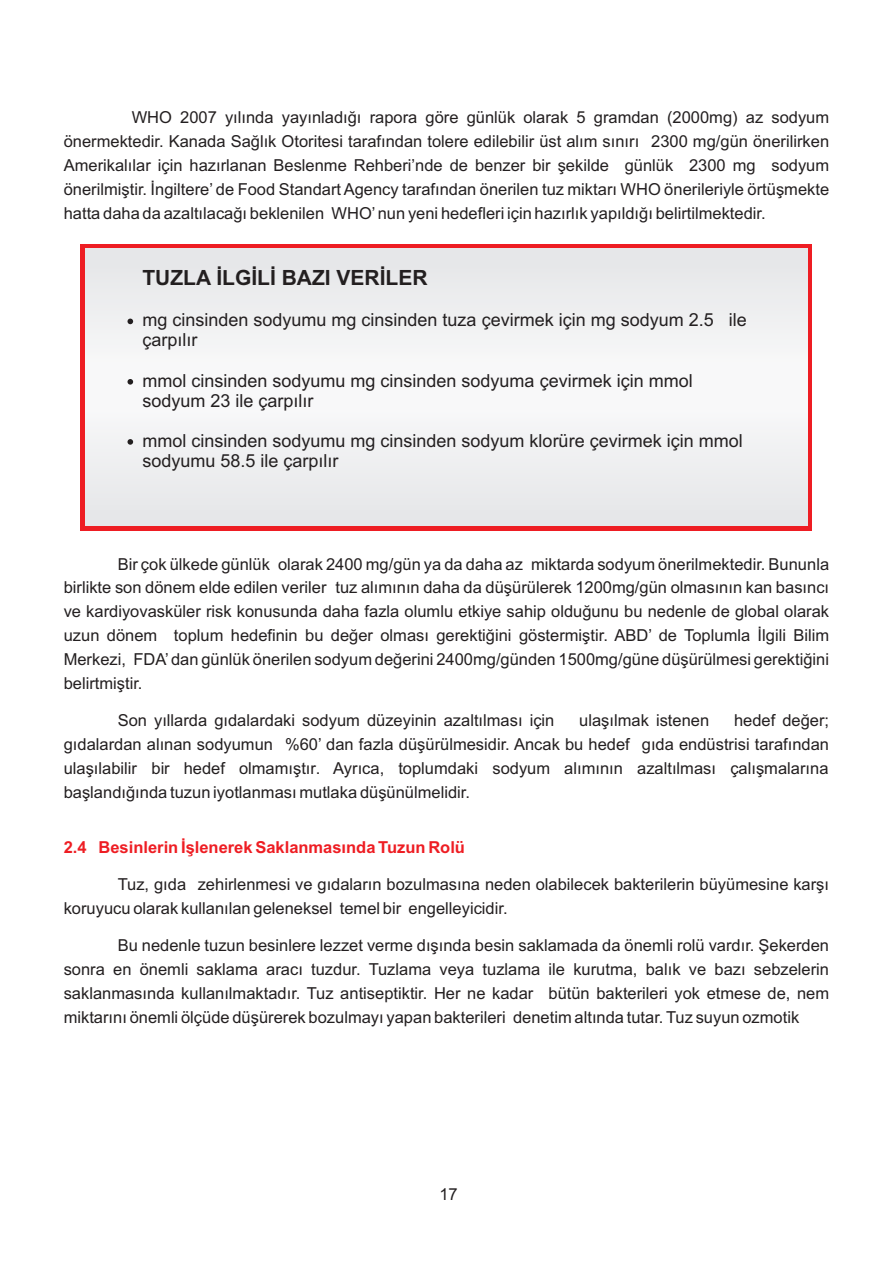
<style>
.page{position:relative;width:893px;height:1263px;background:#fff}
.page>*{position:absolute;margin:0;border:0;box-sizing:border-box;transform-origin:0 0}
.t1{font:700 21px "Arial";color:#231f20}
.t2{font:18px/20.1px "Arial";color:#231f20}
.t3{font:16.5px/24px "Arial";color:#231f20;text-align:justify}
.t4{font:700 16.5px "Arial";color:#ee1d23}
</style>
<div class="page">
<div style="left:81px;top:244px;width:731px;height:287px;background:#ee1d23"></div>
<div style="left:85px;top:248px;width:723px;height:278px;background:#eff0f1"></div>
<svg style="left:127px;top:319px;width:6px;height:5px"></svg>
<svg style="left:127px;top:379px;width:6px;height:6px"></svg>
<svg style="left:127px;top:439px;width:6px;height:6px"></svg>
<p class="t3" style="left:64px;top:107px;width:767px;text-indent:68px">WHO 2007 yılında yayınladığı rapora göre günlük olarak 5 gramdan (2000mg) az sodyum önermektedir. Kanada Sağlık Otoritesi tarafından tolere edilebilir üst alım sınırı 2300 mg/gün önerilirken Amerikalılar için hazırlanan Beslenme Rehberi’nde de benzer bir şekilde günlük 2300 mg sodyum önerilmiştir. İngiltere’ de Food Standart Agency tarafından önerilen tuz miktarı WHO önerileriyle örtüşmekte hatta daha da azaltılacağı beklenilen WHO’nun yeni hedefleri için hazırlık yapıldığı belirtilmektedir.</p>
<p class="t1" style="left:142px;top:270px;width:287px">TUZLA İLGİLİ BAZI VERİLER</p>
<p class="t2" style="left:142px;top:311px;width:606px">mg cinsinden sodyumu mg cinsinden tuza çevirmek için mg sodyum 2.5 ile çarpılır</p>
<p class="t2" style="left:142px;top:372px;width:552px">mmol cinsinden sodyumu mg cinsinden sodyuma çevirmek için mmol sodyum 23 ile çarpılır</p>
<p class="t2" style="left:142px;top:432px;width:602px">mmol cinsinden sodyumu mg cinsinden sodyum klorüre çevirmek için mmol sodyumu 58.5 ile çarpılır</p>
<p class="t3" style="left:64px;top:553px;width:767px;text-indent:54px">Bir çok ülkede günlük olarak 2400 mg/gün ya da daha az miktarda sodyum önerilmektedir. Bununla birlikte son dönem elde edilen veriler tuz alımının daha da düşürülerek 1200mg/gün olmasının kan basıncı ve kardiyovasküler risk konusunda daha fazla olumlu etkiye sahip olduğunu bu nedenle de global olarak uzun dönem toplum hedefinin bu değer olması gerektiğini göstermiştir. ABD’ de Toplumla İlgili Bilim Merkezi, FDA’dan günlük önerilen sodyum değerini 2400mg/günden 1500mg/güne düşürülmesi gerektiğini belirtmiştir.</p>
<p class="t3" style="left:118px;top:710px;width:438px">Son yıllarda gıdalardaki sodyum düzeyinin azaltılması için</p>
<p class="t3" style="left:579px;top:710px;width:131px">ulaşılmak istenen</p>
<p class="t3" style="left:64px;top:710px;width:767px;text-indent:670px">hedef değer; gıdalardan alınan sodyumun %60’ dan fazla düşürülmesidir. Ancak bu hedef gıda endüstrisi tarafından ulaşılabilir bir hedef olmamıştır. Ayrıca, toplumdaki sodyum alımının azaltılması çalışmalarına başlandığında tuzun iyotlanması mutlaka düşünülmelidir.</p>
<p class="t4" style="left:64px;top:841px;width:403px">2.4 Besinlerin İşlenerek Saklanmasında Tuzun Rolü</p>
<p class="t3" style="left:64px;top:874px;width:767px;text-indent:54px">Tuz, gıda zehirlenmesi ve gıdaların bozulmasına neden olabilecek bakterilerin büyümesine karşı koruyucu olarak kullanılan geleneksel temel bir engelleyicidir.</p>
<p class="t3" style="left:64px;top:935px;width:767px;text-indent:54px">Bu nedenle tuzun besinlere lezzet verme dışında besin saklamada da önemli rolü vardır. Şekerden sonra en önemli saklama aracı tuzdur. Tuzlama veya tuzlama ile kurutma, balık ve bazı sebzelerin saklanmasında kullanılmaktadır. Tuz antiseptiktir. Her ne kadar bütün bakterileri yok etmese de, nem miktarını önemli ölçüde düşürerek bozulmayı yapan bakterileri denetim altında tutar. Tuz suyun ozmotik</p>
<p class="t3" style="left:439px;top:1183px;width:20px">17</p>
</div>
